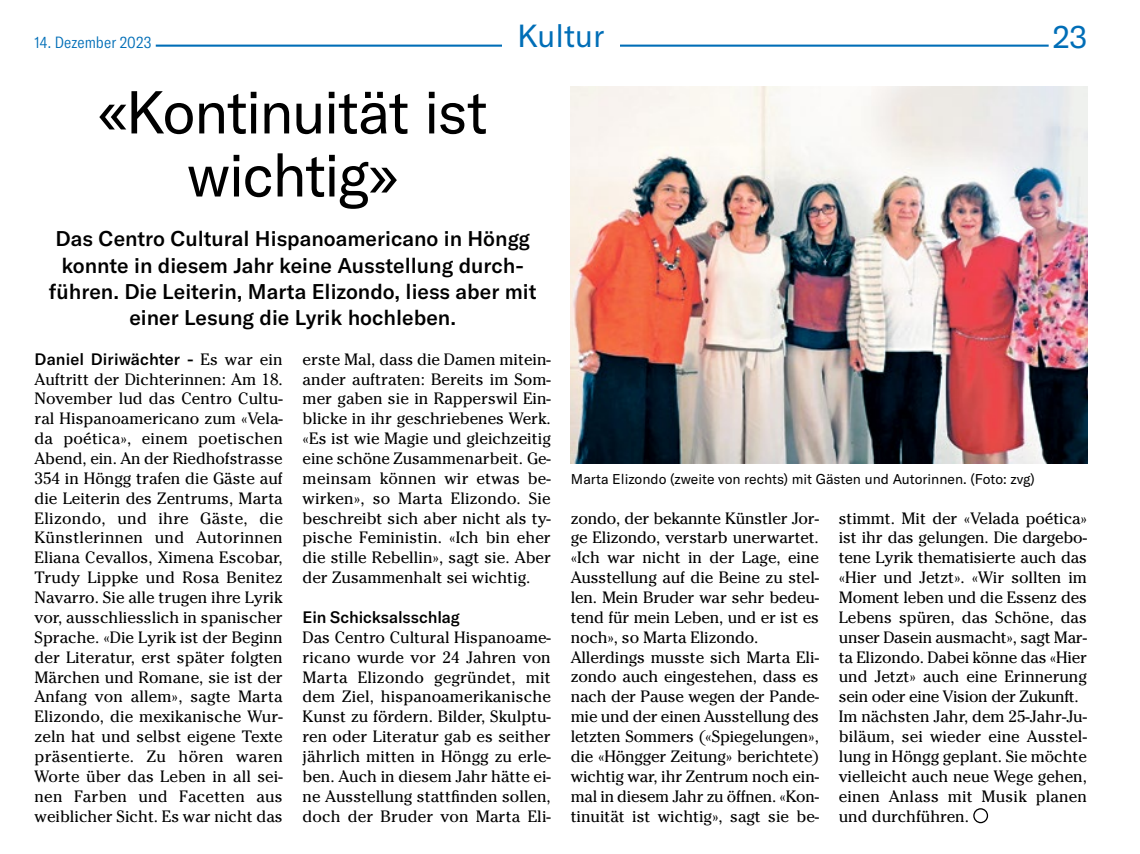
<style>
.page{position:relative;width:1140px;height:854px;background:#fff}
.page>*{position:absolute;margin:0;border:0;box-sizing:border-box;transform-origin:0 0}
.t1{font:59.5px/63px "GT America";letter-spacing:-.03em;color:#000;text-align:center}
.t2{font:31.5px "GT America";color:#006eb7}
.t3{font:500 condensed 22.75px "ITC Franklin Gothic Std";color:#000}
.t4{font:500 21px/26.2px "GT America";color:#000;text-align:center}
.t5{font:16.45px/19.8px "Cheltenham Std";letter-spacing:-.005em;color:#000;text-align:justify}
.t6{font:500 16.45px "GT America";color:#000}
.t7{font:300 condensed 15.92px "GT America";letter-spacing:.005em;color:#006eb7}
.t8{font:14px "GT America";color:#000}
.s1{font-family:"Cheltenham Std";font-weight:400}
</style>
<div class="page">
<hr style="left:156px;top:45px;width:892px;height:2px;background:#006eb7">
<div style="left:973px;top:808px;width:14px;height:15px;border:1px solid #000;border-radius:50%"></div>
<img style="left:570px;top:87px;width:516px;height:376px">
<div style="left:502px;top:23px;width:117px;height:39px;background:#fff"></div>
<h2 class="t2" style="left:517px;top:18px;width:89px">Kultur</h2>
<p class="t7" style="left:35px;top:34px;width:118px">14. Dezember 2023</p>
<h2 class="t2" style="left:1052px;top:19px;width:36px">23</h2>
<h1 class="t1" style="left:97px;top:81px;width:392px">«Kontinuität ist wichtig»</h1>
<p class="t4" style="left:49px;top:225px;width:489px">Das Centro Cultural Hispanoamericano in Höngg konnte in diesem Jahr keine Ausstellung durch&shy;führen. Die Leiterin, Marta Elizondo, liess aber mit einer Lesung die Lyrik hochleben.</p>
<p class="t6" style="left:35px;top:349px;width:249px">Daniel Diriwächter - <span class="s1">Es war ein</span></p>
<p class="t5" style="left:35px;top:369px;width:250px">Auftritt der Dichterinnen: Am 18.<br>November lud das Centro Cultu&shy;ral Hispanoamericano zum «Vela&shy;da poética», einem poetischen Abend, ein. An der Riedhofstrasse 354 in Höngg trafen die Gäste auf die Leiterin des Zentrums, Marta Elizondo, und ihre Gäste, die Künstlerinnen und Autorinnen Eliana Cevallos, Ximena Escobar, Trudy Lippke und Rosa Benitez Navarro. Sie alle trugen ihre Lyrik vor, ausschliesslich in spanischer Sprache. «Die Lyrik ist der Beginn der Literatur, erst später folgten Märchen und Romane, sie ist der Anfang von allem», sagte Marta Elizondo, die mexikanische Wur&shy;zeln hat und selbst eigene Texte präsentierte. Zu hören waren Worte über das Leben in all sei&shy;nen Farben und Facetten aus weiblicher Sicht. Es war nicht das</p>
<p class="t5" style="left:302px;top:349px;width:250px">erste Mal, dass die Damen mitein&shy;ander auftraten: Bereits im Som&shy;mer gaben sie in Rapperswil Ein&shy;blicke in ihr geschriebenes Werk. «Es ist wie Magie und gleichzeitig eine schöne Zusammenarbeit. Ge&shy;meinsam können wir etwas be&shy;wirken», so Marta Elizondo. Sie beschreibt sich aber nicht als ty&shy;pische Feministin. «Ich bin eher die stille Rebellin», sagt sie. Aber der Zusammenhalt sei wichtig.</p>
<p class="t6" style="left:302px;top:607px;width:159px">Ein Schicksalsschlag</p>
<p class="t5" style="left:302px;top:627px;width:250px">Das Centro Cultural Hispanoame&shy;ricano wurde vor 24 Jahren von Marta Elizondo gegründet, mit dem Ziel, hispanoamerikanische Kunst zu fördern. Bilder, Skulptu&shy;ren oder Literatur gab es seither jährlich mitten in Höngg zu erle&shy;ben. Auch in diesem Jahr hätte ei&shy;ne Ausstellung stattfinden sollen, doch der Bruder von Marta Eli-</p>
<h3 class="t3" style="left:46px;top:806px;width:331px">Inserat im «Höngger», 12. Januar 2023</h3>
<p class="t8" style="left:571px;top:470px;width:465px">Marta Elizondo (zweite von rechts) mit Gästen und Autorinnen. (Foto: zvg)</p>
<p class="t5" style="left:570px;top:508px;width:250px;text-align:left">zondo, der bekannte Künstler Jor&shy;ge Elizondo, verstarb unerwartet. «Ich war nicht in der Lage, eine Ausstellung auf die Beine zu stel&shy;len. Mein Bruder war sehr bedeu&shy;tend für mein Leben, und er ist es noch», so Marta Elizondo.<br>Allerdings musste sich Marta Eli&shy;zondo auch eingestehen, dass es nach der Pause wegen der Pande&shy;mie und der einen Ausstellung des letzten Sommers («Spiegelungen», die «Höngger Zeitung» berichtete) wichtig war, ihr Zentrum noch ein&shy;mal in diesem Jahr zu öffnen. «Kon&shy;tinuität ist wichtig», sagt sie be-</p>
<p class="t5" style="left:838px;top:508px;width:250px;text-align:left">stimmt. Mit der «Velada poética» ist ihr das gelungen. Die dargebo&shy;tene Lyrik thematisierte auch das «Hier und Jetzt». «Wir sollten im<br>Moment leben und die Essenz des<br>Lebens spüren, das Schöne, das unser Dasein ausmacht», sagt Mar&shy;ta Elizondo. Dabei könne das «Hier und Jetzt» auch eine Erinnerung sein oder eine Vision der Zukunft.<br>Im nächsten Jahr, dem 25-Jahr-Ju&shy;biläum, sei wieder eine Ausstel&shy;lung in Höngg geplant. Sie möchte vielleicht auch neue Wege gehen, einen Anlass mit Musik planen und durchführen.</p>
</div>
